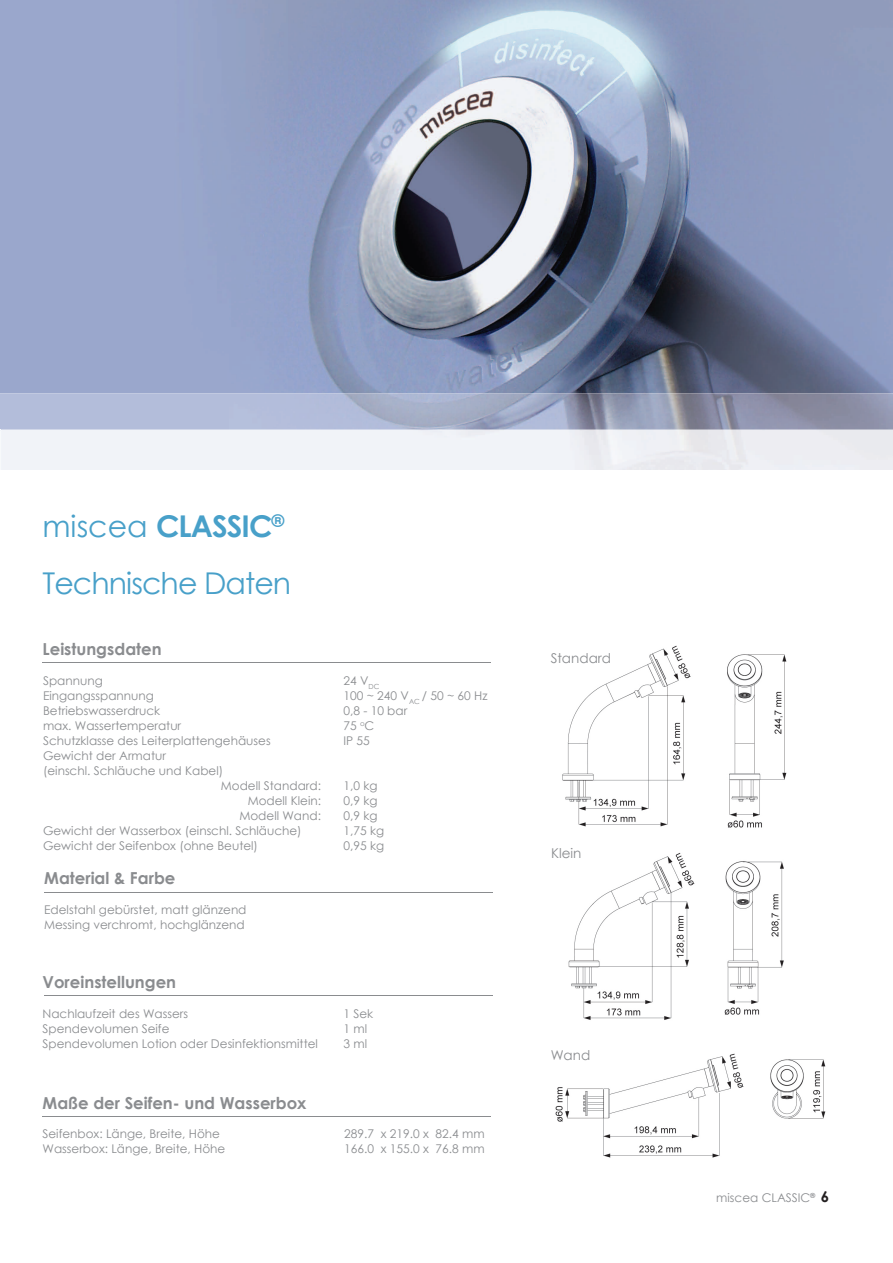
<style>
.page{position:relative;width:893px;height:1263px;background:#fff}
.page>*{position:absolute;margin:0;border:0;box-sizing:border-box;transform-origin:0 0}
.t1{font:30px/57.3px "Century Gothic";letter-spacing:-.03em;color:#48a0c9}
.t2{font:700 16.5px "Century Gothic";color:#8a8c8f}
.t3{font:13.5px "Century Gothic";color:#8a8c8f}
.t4{font:12px/15px "Century Gothic";color:#8a8c8f}
.s1{font-weight:700}
.s2{font-weight:700;font-size:15px;color:#231f20}
</style>
<div class="page">
<img style="left:0;top:0;width:893px;height:393px">
<img style="left:0;top:393px;width:893px;height:36px">
<img style="left:0;top:429px;width:2px;height:41px">
<img style="left:562px;top:645px;width:225px;height:183px">
<img style="left:568px;top:852px;width:216px;height:168px">
<img style="left:555px;top:1053px;width:271px;height:105px">
<hr style="left:43px;top:662px;width:448px;height:1px;background:#8a8c8f">
<hr style="left:44px;top:995px;width:448px;height:1px;background:#8a8c8f">
<hr style="left:43px;top:1116px;width:448px;height:1px;background:#8a8c8f">
<hr style="left:44px;top:892px;width:448px;height:1px;background:#8a8c8f">
<h1 class="t1" style="left:43px;top:497px;width:250px">miscea <span class="s1">CLASSIC</span><sup>®<br></sup>Technische Daten</h1>
<h2 class="t2" style="left:43px;top:637px;width:121px">Leistungsdaten</h2>
<p class="t4" style="left:43px;top:673px;width:61px">Spannung</p>
<p class="t4" style="left:43px;top:688px;width:112px">Eingangsspannung</p>
<p class="t4" style="left:43px;top:703px;width:119px">Betriebswasserdruck</p>
<p class="t4" style="left:43px;top:718px;width:140px">max. Wassertemperatur</p>
<p class="t4" style="left:43px;top:733px;width:229px">Schutzklasse des Leiterplattengehäuses</p>
<p class="t4" style="left:43px;top:748px;width:124px">Gewicht der Armatur</p>
<p class="t4" style="left:43px;top:763px;width:182px">(einschl. Schläuche und Kabel)</p>
<p class="t4" style="left:221px;top:778px;width:102px">Modell Standard:</p>
<p class="t4" style="left:248px;top:793px;width:75px">Modell Klein:</p>
<p class="t4" style="left:239px;top:808px;width:83px">Modell Wand:</p>
<p class="t4" style="left:43px;top:823px;width:260px">Gewicht der Wasserbox (einschl. Schläuche)</p>
<p class="t4" style="left:43px;top:838px;width:216px">Gewicht der Seifenbox (ohne Beutel)</p>
<h2 class="t2" style="left:44px;top:866px;width:133px">Material &amp; Farbe</h2>
<p class="t4" style="left:44px;top:902px;width:204px">Edelstahl gebürstet, matt glänzend<br>Messing verchromt, hochglänzend</p>
<h2 class="t2" style="left:43px;top:969px;width:135px">Voreinstellungen</h2>
<p class="t4" style="left:343px;top:673px;width:146px">24 V<sub>DC<br></sub>100 ~ 240 V<sub>AC</sub> / 50 ~ 60 Hz<br>0,8 - 10 bar<br>75 <sup>o</sup>C<br>IP 55</p>
<p class="t4" style="left:343px;top:778px;width:42px">1,0 kg<br>0,9 kg<br>0,9 kg<br>1,75 kg<br>0,95 kg</p>
<p class="t4" style="left:43px;top:1006px;width:277px">Nachlaufzeit des Wassers<br>Spendevolumen Seife<br>Spendevolumen Lotion oder Desinfektionsmittel</p>
<p class="t4" style="left:343px;top:1006px;width:31px">1 Sek<br>1 ml<br>3 ml</p>
<h2 class="t2" style="left:43px;top:1090px;width:265px">Maße der Seifen- und Wasserbox</h2>
<p class="t4" style="left:43px;top:1126px;width:184px">Seifenbox: Länge, Breite, Höhe<br>Wasserbox: Länge, Breite, Höhe</p>
<p class="t4" style="left:344px;top:1126px;width:142px">289.7 x 219.0 x 82.4 mm<br>166.0 x 155.0 x 76.8 mm</p>
<p class="t3" style="left:551px;top:648px;width:62px">Standard</p>
<p class="t3" style="left:551px;top:843px;width:32px">Klein</p>
<p class="t3" style="left:551px;top:1045px;width:41px">Wand</p>
<p class="t4" style="left:716px;top:1190px;width:114px">miscea CLASSIC<sup>®</sup> <span class="s2">6</span></p>
</div>
